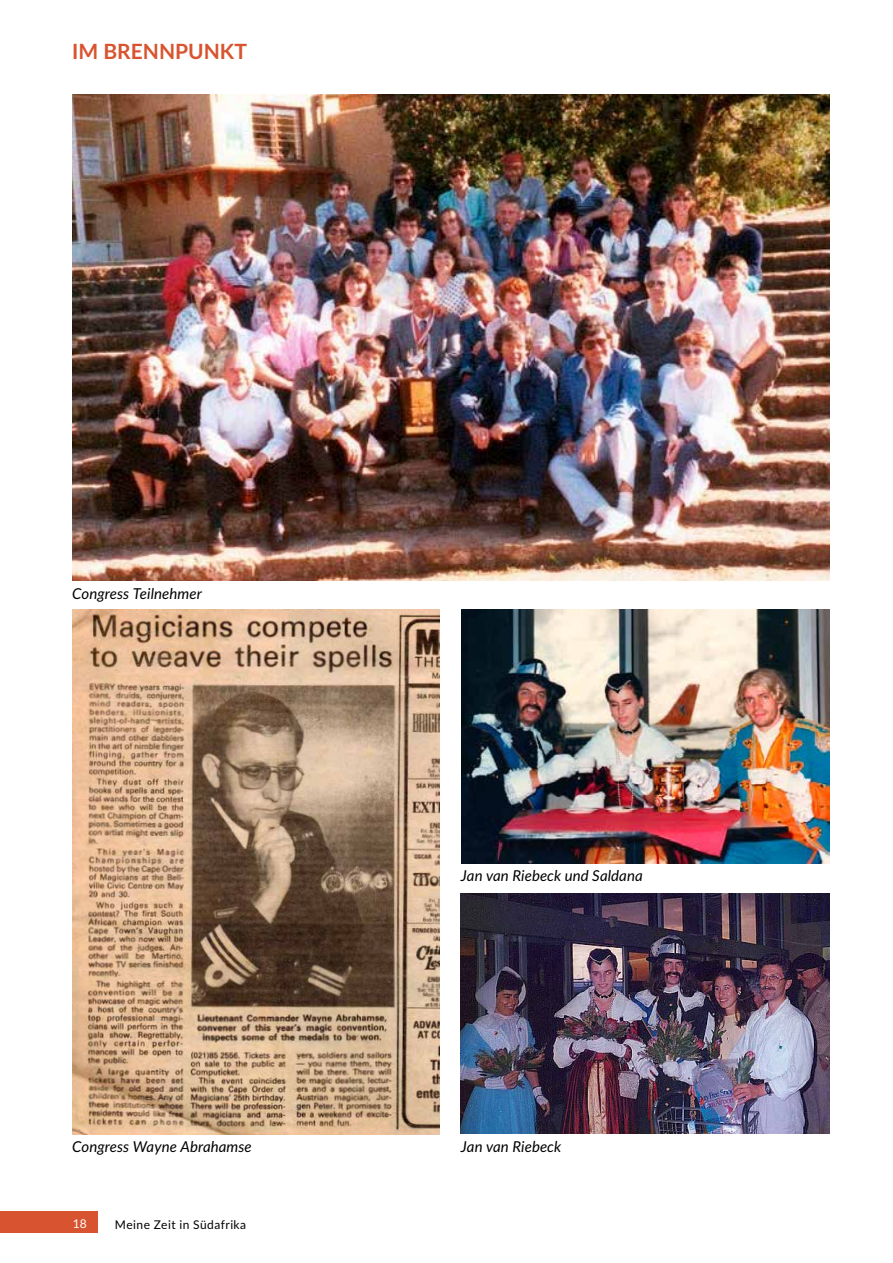
<style>
.page{position:relative;width:893px;height:1263px;background:#fff}
.page>*{position:absolute;margin:0;border:0;box-sizing:border-box;transform-origin:0 0}
.t1{font:700 21px "Lato";color:#d85430}
.t2{font:italic 15px "Lato";letter-spacing:.005em;color:#000}
.t3{font:12px "Lato";letter-spacing:.04em;color:#000}
.t4{font:12px "Lato";color:#fff}
</style>
<div class="page">
<div style="left:0;top:1212px;width:98px;height:21px;background:#d85430"></div>
<img style="left:460px;top:893px;width:369px;height:241px">
<img style="left:73px;top:609px;width:367px;height:525px">
<img style="left:461px;top:609px;width:368px;height:255px">
<img style="left:73px;top:95px;width:756px;height:485px">
<h1 class="t1" style="left:72px;top:36px;width:176px">IM BRENNPUNKT</h1>
<p class="t2" style="left:72px;top:583px;width:131px">Congress Teilnehmer</p>
<p class="t2" style="left:461px;top:864px;width:183px">Jan van Riebeck und Saldana</p>
<p class="t2" style="left:72px;top:1136px;width:181px">Congress Wayne Abrahamse</p>
<p class="t2" style="left:461px;top:1136px;width:102px">Jan van Riebeck</p>
<p class="t4" style="left:73px;top:1215px;width:16px">18</p>
<p class="t3" style="left:115px;top:1215px;width:133px">Meine Zeit in Südafrika</p>
</div>
